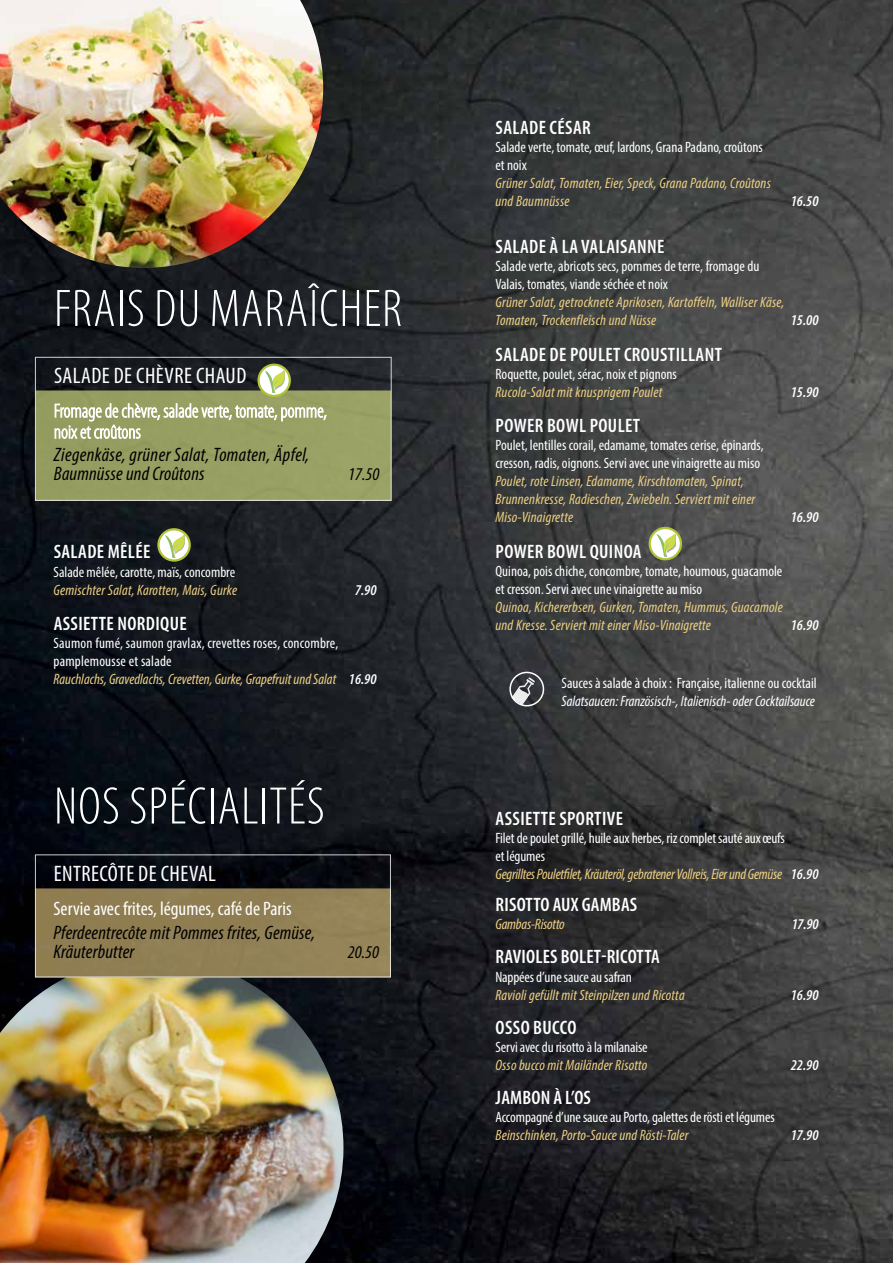
<style>
.page{position:relative;width:893px;height:1263px;background:#fff}
.page>*{position:absolute;margin:0;border:0;box-sizing:border-box;transform-origin:0 0}
.t1{font:300 condensed 53.25px "Myriad Pro";letter-spacing:.02em;color:#fff}
.t2{font:condensed 22.5px "Myriad Pro";letter-spacing:.02em;color:#fff}
.t3{font:600 condensed 19.5px "Myriad Pro";letter-spacing:.02em;color:#fff}
.t4{font:italic condensed 19.5px/19.5px "Myriad Pro";letter-spacing:.01em;color:#000}
.t5{font:condensed 19.5px "Myriad Pro";color:#fff}
.t6{font:italic condensed 18px "Myriad Pro";color:#000}
.t7{font:condensed 15px/18px "Myriad Pro";color:#fff}
.t8{font:italic condensed 15px/18px "Myriad Pro";letter-spacing:.015em;color:#eed083}
.t9{font:italic condensed 15px "Myriad Pro";color:#fff}
.t10{font:italic 600 condensed 15px "Myriad Pro";color:#fff}
.t11{font:italic condensed 15px "Myriad Pro";letter-spacing:-.015em;color:#eed083}
.s1{font-style:italic;color:#eed083}
.s2{font-weight:600;font-style:italic}
.s3{font-style:normal;color:#fff}
.s4{font-style:normal;font-size:13.8px;color:#fff}
</style>
<div class="page">
<img style="left:0;top:0;width:893px;height:1263px">
<img style="left:0;top:977px;width:343px;height:286px">
<div style="left:37px;top:888px;width:352px;height:87px;background:#907f54"></div>
<img style="left:0;top:0;width:323px;height:268px">
<svg style="left:258px;top:365px;width:32px;height:31px"></svg>
<div style="left:257px;top:364px;width:34px;height:33px;border:2px solid #b0c436;border-radius:50%"></div>
<svg style="left:35px;top:370px;width:356px;height:131px;background:#8b9262"></svg>
<svg style="left:158px;top:529px;width:32px;height:32px"></svg>
<div style="left:157px;top:528px;width:34px;height:34px;border:2px solid #b0c436;border-radius:50%"></div>
<svg style="left:165px;top:535px;width:19px;height:22px"></svg>
<svg style="left:650px;top:528px;width:31px;height:31px"></svg>
<div style="left:649px;top:527px;width:33px;height:33px;border:2px solid #b0c436;border-radius:50%"></div>
<svg style="left:656px;top:533px;width:20px;height:23px"></svg>
<svg style="left:511px;top:677px;width:24px;height:28px"></svg>
<div style="left:509px;top:672px;width:35px;height:34px;border:2px solid #fff;border-radius:50%"></div>
<h1 class="t1" style="left:54px;top:280px;width:349px">FRAIS DU MARAÎCHER</h1>
<h2 class="t2" style="left:54px;top:362px;width:194px">SALADE DE CHÈVRE CHAUD</h2>
<h3 class="t4" style="left:54px;top:444px;width:257px">Ziegenkäse, grüner Salat, Tomaten, Äpfel,<br>Baumnüsse und Croûtons</h3>
<p class="t6" style="left:348px;top:463px;width:33px">17.50</p>
<h3 class="t3" style="left:54px;top:541px;width:98px">SALADE MÊLÉE</h3>
<p class="t7" style="left:54px;top:562px;width:183px">Salade mêlée, carotte, maïs, concombre</p>
<p class="t8" style="left:54px;top:580px;width:185px">Gemischter Salat, Karotten, Mais, Gurke</p>
<p class="t10" style="left:355px;top:582px;width:23px">7.90</p>
<h3 class="t3" style="left:54px;top:613px;width:135px">ASSIETTE NORDIQUE</h3>
<p class="t7" style="left:54px;top:634px;width:325px">Saumon fumé, saumon gravlax, crevettes roses, concombre, pamplemousse et salade<br><span class="s1">Rauchlachs, Gravedlachs, Crevetten, Gurke, Grapefruit und Salat</span> <span class="s2">16.90</span></p>
<h1 class="t1" style="left:54px;top:777px;width:272px">NOS SPÉCIALITÉS</h1>
<h2 class="t2" style="left:54px;top:859px;width:164px">ENTRECÔTE DE CHEVAL</h2>
<h3 class="t5" style="left:53px;top:897px;width:240px">Servie avec frites, légumes, café de Paris</h3>
<h3 class="t4" style="left:53px;top:922px;width:263px">Pferdeentrecôte mit Pommes frites, Gemüse,<br>Kräuterbutter</h3>
<p class="t6" style="left:348px;top:941px;width:33px">20.50</p>
<h3 class="t3" style="left:496px;top:117px;width:97px">SALADE CÉSAR</h3>
<p class="t7" style="left:495px;top:138px;width:269px">Salade verte, tomate, œuf, lardons, Grana Padano, croûtons et noix</p>
<p class="t8" style="left:495px;top:174px;width:277px">Grüner Salat, Tomaten, Eier, Speck, Grana Padano, Croûtons und Baumnüsse</p>
<p class="t10" style="left:791px;top:193px;width:29px">16.50</p>
<h3 class="t3" style="left:496px;top:236px;width:170px">SALADE À LA VALAISANNE</h3>
<p class="t7" style="left:495px;top:257px;width:265px">Salade verte, abricots secs, pommes de terre, fromage du<br>Valais, tomates, viande séchée et noix</p>
<p class="t8" style="left:495px;top:293px;width:290px">Grüner Salat, getrocknete Aprikosen, Kartoffeln, Walliser Käse,<br>Tomaten, Trockenfleisch und Nüsse</p>
<p class="t10" style="left:791px;top:312px;width:29px">15.00</p>
<h3 class="t3" style="left:496px;top:343px;width:228px">SALADE DE POULET CROUSTILLANT</h3>
<p class="t7" style="left:495px;top:365px;width:183px">Roquette, poulet, sérac, noix et pignons</p>
<p class="t8" style="left:495px;top:383px;width:168px">Rucola-Salat mit knusprigem Poulet</p>
<p class="t10" style="left:791px;top:384px;width:29px">15.90</p>
<h3 class="t3" style="left:496px;top:415px;width:146px">POWER BOWL POULET</h3>
<p class="t7" style="left:495px;top:436px;width:270px">Poulet, lentilles corail, edamame, tomates cerise, épinards, cresson, radis, oignons. Servi avec une vinaigrette au miso</p>
<p class="t8" style="left:495px;top:472px;width:261px">Poulet, rote Linsen, Edamame, Kirschtomaten, Spinat,<br>Brunnenkresse, Radieschen, Zwiebeln. Serviert mit einer<br>Miso-Vinaigrette</p>
<p class="t10" style="left:791px;top:509px;width:29px">16.90</p>
<h3 class="t3" style="left:496px;top:541px;width:147px">POWER BOWL QUINOA</h3>
<p class="t8" style="left:495px;top:562px;width:289px"><span class="s3">Quinoa, pois chiche, concombre, tomate, houmous, guacamole et cresson</span><span class="s4">.</span> <span class="s3">Servi avec une vinaigrette au miso<br></span>Quinoa, Kichererbsen, Gurken, Tomaten, Hummus, Guacamole und Kresse. Serviert mit einer Miso-Vinaigrette</p>
<p class="t10" style="left:791px;top:617px;width:29px">16.90</p>
<p class="t7" style="left:561px;top:674px;width:257px">Sauces à salade à choix : Française, italienne ou cocktail</p>
<p class="t9" style="left:561px;top:692px;width:255px">Salatsaucen: Französisch-, Italienisch- oder Cocktailsauce</p>
<h3 class="t3" style="left:496px;top:808px;width:129px">ASSIETTE SPORTIVE</h3>
<p class="t7" style="left:495px;top:829px;width:325px">Filet de poulet grillé, huile aux herbes, riz complet sauté aux œufs<br>et légumes<br><span class="s1">Gegrilltes Pouletfilet, Kräuteröl, gebratener Vollreis, Eier und Gemüse</span> <span class="s2">16.90</span></p>
<h3 class="t3" style="left:496px;top:893px;width:143px">RISOTTO AUX GAMBAS</h3>
<p class="t11" style="left:495px;top:915px;width:71px">Gambas-Risotto</p>
<p class="t10" style="left:792px;top:916px;width:28px">17.90</p>
<h3 class="t3" style="left:496px;top:945px;width:166px">RAVIOLES BOLET-RICOTTA</h3>
<p class="t7" style="left:495px;top:967px;width:138px">Nappées d’une sauce au safran</p>
<p class="t8" style="left:495px;top:985px;width:191px">Ravioli gefüllt mit Steinpilzen und Ricotta</p>
<p class="t10" style="left:791px;top:987px;width:29px">16.90</p>
<h3 class="t3" style="left:496px;top:1016px;width:82px">OSSO BUCCO</h3>
<p class="t7" style="left:495px;top:1037px;width:154px">Servi avec du risotto à la milanaise</p>
<p class="t8" style="left:495px;top:1055px;width:153px">Osso bucco mit Mailänder Risotto</p>
<p class="t10" style="left:791px;top:1057px;width:29px">22.90</p>
<h3 class="t3" style="left:496px;top:1086px;width:97px">JAMBON À L’OS</h3>
<p class="t7" style="left:495px;top:1107px;width:281px">Accompagné d’une sauce au Porto, galettes de rösti et légumes</p>
<p class="t8" style="left:495px;top:1125px;width:194px">Beinschinken, Porto-Sauce und Rösti-Taler</p>
<p class="t10" style="left:791px;top:1127px;width:29px">17.90</p>
</div>
